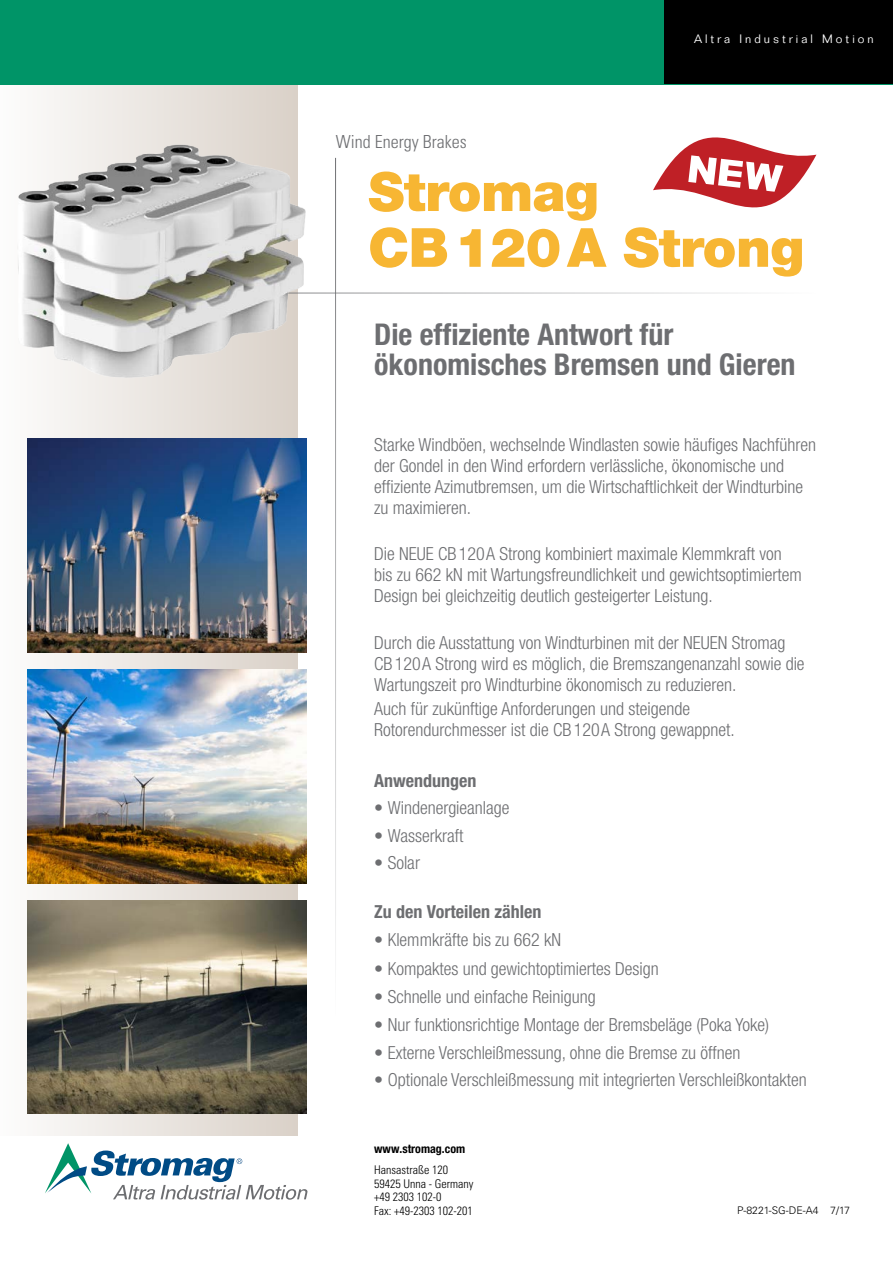
<style>
.page{position:relative;width:893px;height:1263px;background:#fff}
.page>*{position:absolute;margin:0;border:0;box-sizing:border-box;transform-origin:0 0}
.t1{font:900 54px "Helvetica Neue LT Std";letter-spacing:-.01em;color:#f7b633}
.Sub-header{font:700 condensed 30px "Helvetica Neue LT Std";color:#6d6e71}
.t2{font:300 condensed 18px/21px "Helvetica Neue LT Std";color:#6d6e71}
.t3{font:700 condensed 18px "Helvetica Neue LT Std";color:#6d6e71}
.t4{font:300 condensed 18px "Univers LT Std";color:#6d6e71}
.t5{font:300 condensed 12px "Univers LT Std";color:#000}
.t6{font:300 12px "Folio Std";letter-spacing:.25em;color:#fff}
.t7{font:700 condensed 12px "Helvetica Neue LT Std";color:#000}
.t8{font:300 10.5px "Univers LT Std";color:#000}
</style>
<div class="page">
<div style="left:0;top:0;width:893px;height:85px;background:#009467"></div>
<hr style="left:335px;top:158px;width:1px;height:858px;background:#6d6e71">
<div style="left:664px;top:0;width:229px;height:84px;background:#000"></div>
<svg style="left:45px;top:1143px;width:262px;height:57px"></svg>
<div style="left:0;top:85px;width:298px;height:1050px;background:linear-gradient(to right,#fcfbfa,#d7cec5)"></div>
<hr style="left:166px;top:293px;width:650px;height:1px;background:#6d6e71">
<img style="left:14px;top:137px;width:304px;height:253px">
<svg style="left:653px;top:137px;width:163px;height:71px"></svg>
<img style="left:28px;top:438px;width:278px;height:214px">
<img style="left:28px;top:669px;width:278px;height:214px">
<img style="left:28px;top:900px;width:278px;height:214px">
<p class="t4" style="left:336px;top:131px;width:132px">Wind Energy Brakes</p>
<p class="t6" style="left:694px;top:32px;width:181px">Altra Industrial Motion</p>
<p class="t1" style="left:368px;top:160px;width:232px">Stromag</p>
<p class="t1" style="left:368px;top:215px;width:438px">CB120A Strong</p>
<p class="Sub-header" style="left:374px;top:317px;width:301px">Die effiziente Antwort für</p>
<p class="Sub-header" style="left:374px;top:347px;width:423px">ökonomisches Bremsen und Gieren</p>
<p class="t2" style="left:374px;top:434px;width:443px">Starke Windböen, wechselnde Windlasten sowie häufiges Nachführen der Gondel in den Wind erfordern verlässliche, ökonomische und effiziente Azimutbremsen, um die Wirtschaftlichkeit der Windturbine zu maximieren.</p>
<p class="t2" style="left:374px;top:543px;width:429px">Die NEUE CB 120A Strong kombiniert maximale Klemmkraft von bis zu 662 kN mit Wartungsfreundlichkeit und gewichtsoptimiertem<br>Design bei gleichzeitig deutlich gesteigerter Leistung.</p>
<p class="t2" style="left:374px;top:632px;width:432px">Durch die Ausstattung von Windturbinen mit der NEUEN Stromag<br>CB 120A Strong wird es möglich, die Bremszangenanzahl sowie die<br>Wartungszeit pro Windturbine ökonomisch zu reduzieren.</p>
<p class="t2" style="left:374px;top:697px;width:362px">Auch für zukünftige Anforderungen und steigende<br>Rotorendurchmesser ist die CB120A Strong gewappnet.</p>
<p class="t3" style="left:374px;top:769px;width:104px">Anwendungen</p>
<p class="t2" style="left:374px;top:797px;width:137px">• Windenergieanlage</p>
<p class="t2" style="left:374px;top:825px;width:91px">• Wasserkraft</p>
<p class="t2" style="left:374px;top:852px;width:47px">• Solar</p>
<p class="t3" style="left:374px;top:901px;width:169px">Zu den Vorteilen zählen</p>
<p class="t2" style="left:374px;top:929px;width:188px">• Klemmkräfte bis zu 662 kN</p>
<p class="t2" style="left:374px;top:957px;width:286px">• Kompaktes und gewichtoptimiertes Design</p>
<p class="t2" style="left:374px;top:986px;width:223px">• Schnelle und einfache Reinigung</p>
<p class="t2" style="left:374px;top:1014px;width:396px">• Nur funktionsrichtige Montage der Bremsbeläge (Poka Yoke)</p>
<p class="t2" style="left:374px;top:1042px;width:368px">• Externe Verschleißmessung, ohne die Bremse zu öffnen</p>
<p class="t2" style="left:374px;top:1069px;width:434px">• Optionale Verschleißmessung mit integrierten Verschleißkontakten</p>
<p class="t7" style="left:374px;top:1141px;width:93px">www.stromag.com</p>
<p class="t5" style="left:374px;top:1163px;width:75px">Hansastraße 120</p>
<p class="t5" style="left:374px;top:1176px;width:101px">59425 Unna - Germany</p>
<p class="t5" style="left:374px;top:1190px;width:69px">+49 2303 102-0</p>
<p class="t5" style="left:374px;top:1203px;width:100px">Fax: +49-2303 102-201</p>
<p class="t8" style="left:737px;top:1204px;width:114px">P-8221-SG-DE-A4 7/17</p>
</div>
